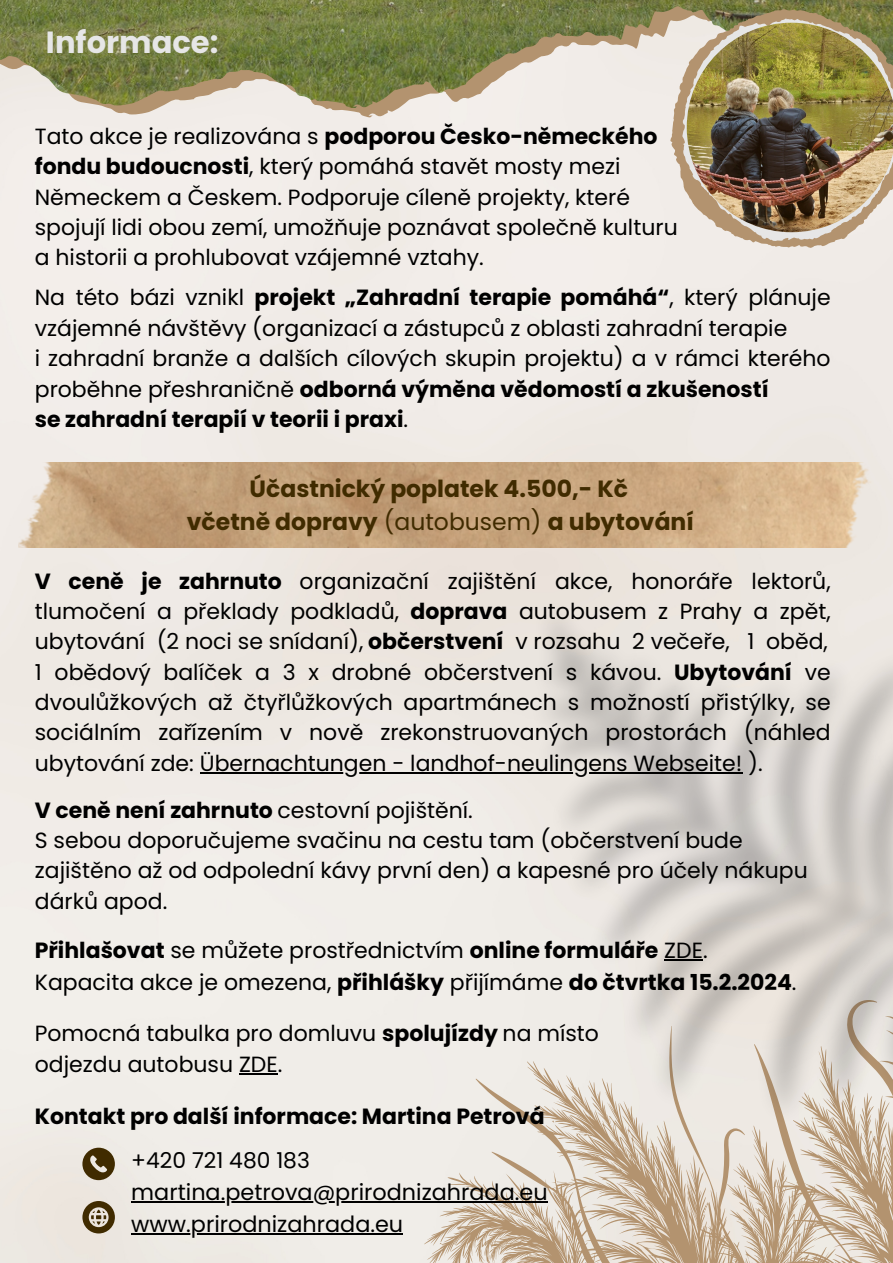
<style>
.page{position:relative;width:893px;height:1263px;background:#fff}
.page>*{position:absolute;margin:0;border:0;box-sizing:border-box;transform-origin:0 0}
.t1{font:700 30.6px "Poppins";color:#e6e6e6}
.t2{font:700 23.48px "Poppins";color:#402b00}
.t3{font:22.35px "Poppins";color:#000}
.t4{font:21.98px/30.4px "Poppins";color:#000}
.t5{font:700 21.98px "Poppins";color:#000}
.t6{font:21.83px "Poppins";color:#000}
.s1{font-weight:400}
.s2{font-weight:700}
</style>
<div class="page">
<img style="left:0;top:0;width:893px;height:1263px">
<svg style="left:82px;top:1148px;width:33px;height:32px"></svg>
<svg style="left:82px;top:1201px;width:33px;height:32px"></svg>
<svg style="left:197px;top:14px;width:473px;height:9px;background:#7a8148"></svg>
<img style="left:182px;top:0;width:711px;height:14px">
<img style="left:19px;top:462px;width:864px;height:86px">
<svg style="left:417px;top:918px;width:476px;height:345px;background:#dcd0c1"></svg>
<svg style="left:670px;top:9px;width:223px;height:239px;background:#c6bca6"></svg>
<svg style="left:682px;top:17px;width:211px;height:225px;background:#c9bda8"></svg>
<img style="left:687px;top:23px;width:206px;height:209px">
<img style="left:525px;top:595px;width:368px;height:535px">
<hr style="left:131px;top:1233px;width:272px;height:2px;background:#000">
<hr style="left:200px;top:772px;width:542px;height:2px;background:#000">
<hr style="left:239px;top:1073px;width:39px;height:1px;background:#000">
<hr style="left:131px;top:1201px;width:416px;height:2px;background:#000">
<hr style="left:664px;top:959px;width:39px;height:1px;background:#000">
<p class="t1" style="left:46px;top:21px;width:174px">Informace:</p>
<p class="t5" style="left:35px;top:121px;width:624px"><span class="s1">Tato akce je realizována s</span> podporou Česko-německého</p>
<p class="t4" style="left:35px;top:151px;width:587px"><span class="s2">fondu budoucnosti</span>, který pomáhá stavět mosty mezi</p>
<p class="t4" style="left:35px;top:182px;width:597px">Německem a Českem. Podporuje cíleně projekty, které</p>
<p class="t4" style="left:35px;top:212px;width:644px">spojují lidi obou zemí, umožňuje poznávat společně kulturu</p>
<p class="t4" style="left:35px;top:242px;width:450px">a historii a prohlubovat vzájemné vztahy.</p>
<p class="t4" style="left:35px;top:283px;width:797px">Na této bázi vznikl <span class="s2">projekt „Zahradní terapie pomáhá“</span>, který plánuje vzájemné návštěvy (organizací a zástupců z oblasti zahradní terapie</p>
<p class="t4" style="left:35px;top:343px;width:797px">i zahradní branže a dalších cílových skupin projektu) a v rámci kterého proběhne přeshraničně <span class="s2">odborná výměna vědomostí a zkušeností</span></p>
<p class="t5" style="left:35px;top:404px;width:375px">se zahradní terapií v teorii i praxi<span class="s1">.</span></p>
<p class="t2" style="left:250px;top:472px;width:380px">Účastnický poplatek 4.500,- Kč</p>
<p class="t2" style="left:187px;top:505px;width:508px">včetně dopravy <span class="s1">(autobusem)</span> a ubytování</p>
<p class="t4" style="left:35px;top:566px;width:797px;text-align:justify"><span class="s2">V ceně je zahrnuto</span> organizační zajištění akce, honoráře lektorů, tlumočení a překlady podkladů, <span class="s2">doprava</span> autobusem z Prahy a zpět, ubytování (2 noci se snídaní), <span class="s2">občerstvení</span> v rozsahu 2 večeře, 1 oběd,</p>
<p class="t4" style="left:35px;top:657px;width:797px;text-align:justify">1 obědový balíček a 3 x drobné občerstvení s kávou. <span class="s2">Ubytování</span> ve dvoulůžkových až čtyřlůžkových apartmánech s možností přistýlky, se sociálním zařízením v nově zrekonstruovaných prostorách (náhled ubytování zde: Übernachtungen - landhof-neulingens Webseite! ).</p>
<p class="t4" style="left:35px;top:795px;width:439px"><span class="s2">V ceně není zahrnuto</span> cestovní pojištění.</p>
<p class="t4" style="left:35px;top:825px;width:774px">S sebou doporučujeme svačinu na cestu tam (občerstvení bude zajištěno až od odpolední kávy první den) a kapesné pro účely nákupu dárků apod.</p>
<p class="t4" style="left:35px;top:935px;width:674px"><span class="s2">Přihlašovat</span> se můžete prostřednictvím <span class="s2">online formuláře</span> ZDE.</p>
<p class="t4" style="left:35px;top:966px;width:763px">Kapacita akce je omezena, <span class="s2">přihlášky</span> přijímáme <span class="s2">do čtvrtka 15.2.2024</span>.</p>
<p class="t4" style="left:35px;top:1018px;width:565px">Pomocná tabulka pro domluvu <span class="s2">spolujízdy</span> na místo</p>
<p class="t4" style="left:35px;top:1049px;width:249px">odjezdu autobusu ZDE.</p>
<p class="t5" style="left:35px;top:1101px;width:511px">Kontakt pro další informace: Martina Petrová</p>
<p class="t6" style="left:131px;top:1145px;width:180px">+420 721 480 183</p>
<p class="t3" style="left:131px;top:1176px;width:418px">martina.petrova@prirodnizahrada.eu</p>
<p class="t3" style="left:131px;top:1209px;width:273px">www.prirodnizahrada.eu</p>
</div>
